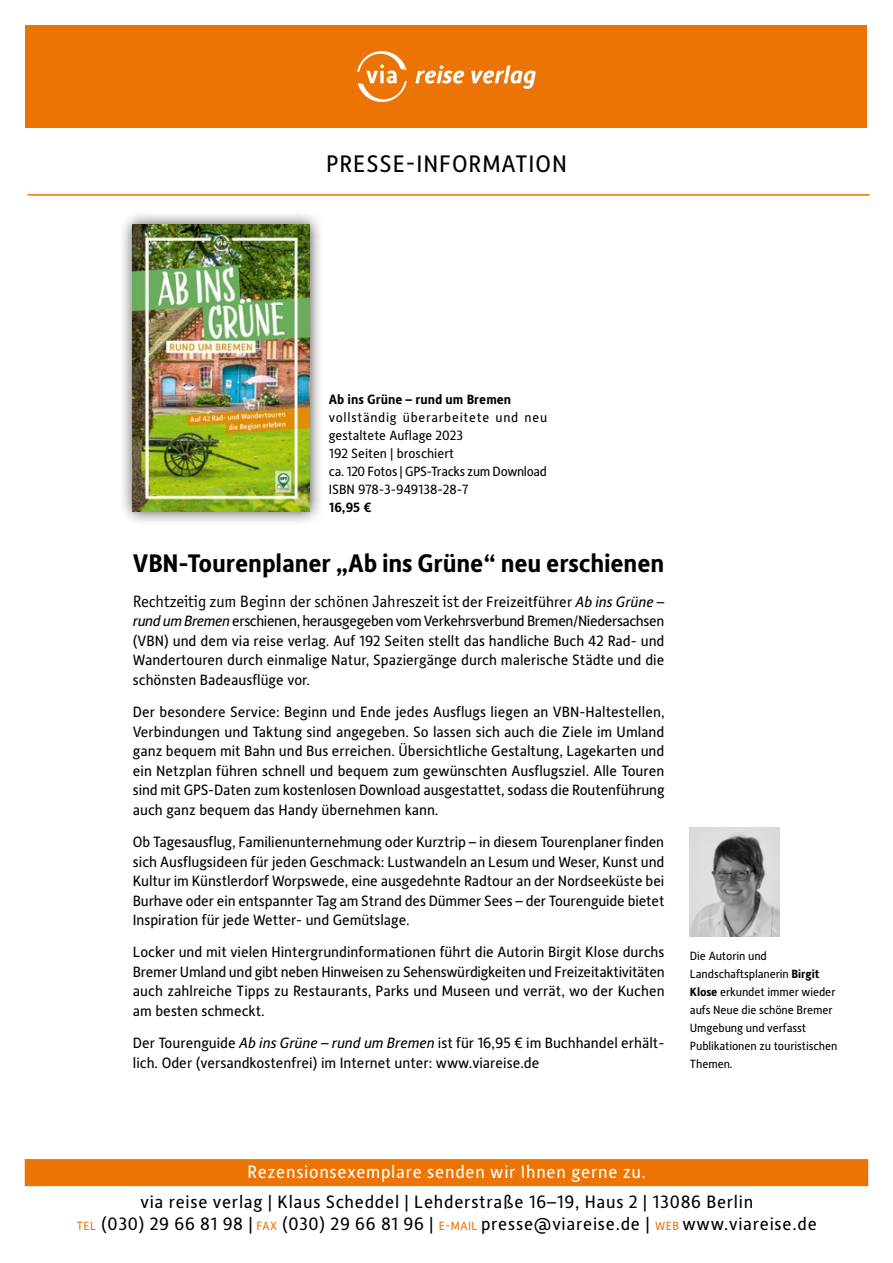
<style>
.page{position:relative;width:893px;height:1263px;background:#fff}
.page>*{position:absolute;margin:0;border:0;box-sizing:border-box;transform-origin:0 0}
.t1{font:700 25.5px "Alber New";letter-spacing:-.005em;color:#000}
.t2{font:24px "Alber New";letter-spacing:.04em;color:#000}
.t3{font:18px/21.6px "Alber New";letter-spacing:.04em;color:#000;text-align:center}
.t4{font:18px "Alber New";letter-spacing:.04em;color:#fff}
.t5{font:16.5px "Officina Sans ITC Pro";color:#000}
.t6{font:15px/19.5px "Alber New";color:#000;text-align:justify}
.t7{font:13.5px/18px "Alber New";color:#000}
.t8{font:700 13.5px "Alber New";color:#000}
.t9{font:12px/18px "Alber New";letter-spacing:-.01em;color:#000}
.s1{font-family:"Alber New";font-size:15px}
.s2{font-family:"Alber New";font-style:italic;font-size:15px}
.s3{font-style:italic}
.s4{font-weight:700}
.s5{font-size:12px;color:#ec7404}
</style>
<div class="page">
<div style="left:26px;top:26px;width:841px;height:102px;background:#ec7404"></div>
<div style="left:25px;top:1159px;width:843px;height:27px;background:#ec7404;border:2px solid #ec7404"></div>
<hr style="left:28px;top:194px;width:842px;height:2px;background:#ec7404">
<div style="left:119px;top:210px;width:205px;height:316px;background:#000;opacity:.7"></div>
<img style="left:133px;top:224px;width:177px;height:288px">
<svg style="left:357px;top:51px;width:50px;height:51px"></svg>
<svg style="left:415px;top:65px;width:121px;height:24px"></svg>
<img style="left:690px;top:827px;width:89px;height:110px">
<h2 class="t2" style="left:326px;top:148px;width:242px">PRESSE-INFORMATION</h2>
<p class="t8" style="left:329px;top:390px;width:184px">Ab ins Grüne – rund um Bremen</p>
<p class="t7" style="left:329px;top:408px;width:220px">vollständig überarbeitete und neu gestaltete Auflage 2023<br>192 Seiten | broschiert<br>ca. 120 Fotos | GPS-Tracks zum Download<br>ISBN 978-3-949138-28-7</p>
<p class="t8" style="left:329px;top:498px;width:44px">16,95 €</p>
<h1 class="t1" style="left:133px;top:547px;width:533px">VBN-Tourenplaner „Ab ins Grüne“ neu erschienen</h1>
<p class="t5" style="left:133px;top:592px;width:533px">Rechtzeitig zum Beginn der schönen Jahreszeit ist <span class="s1">der Freizeitführer</span> <span class="s2">Ab ins Grüne –</span></p>
<p class="t6" style="left:133px;top:611px;width:533px"><span class="s3">rund um Bremen</span> erschienen, herausgegeben vom Verkehrsverbund Bremen/Niedersachsen (VBN) und dem via reise verlag. Auf 192 Seiten stellt das handliche Buch 42 Rad- und Wandertouren durch einmalige Natur, Spaziergänge durch malerische Städte und die schönsten Badeausflüge vor.</p>
<p class="t6" style="left:133px;top:702px;width:533px">Der besondere Service: Beginn und Ende jedes Ausflugs liegen an VBN-Haltestellen, Verbindungen und Taktung sind angegeben. So lassen sich auch die Ziele im Umland ganz bequem mit Bahn und Bus erreichen. Übersichtliche Gestaltung, Lagekarten und ein Netzplan führen schnell und bequem zum gewünschten Ausflugsziel. Alle Touren sind mit GPS-Daten zum kostenlosen Download ausgestattet, sodass die Routenführung auch ganz bequem das Handy übernehmen kann.</p>
<p class="t6" style="left:133px;top:831px;width:533px">Ob Tagesausflug, Familienunternehmung oder Kurztrip – in diesem Tourenplaner finden sich Ausflugsideen für jeden Geschmack: Lustwandeln an Lesum und Weser, Kunst und Kultur im Künstlerdorf Worpswede, eine ausgedehnte Radtour an der Nordseeküste bei Burhave oder ein entspannter Tag am Strand des Dümmer Sees – der Tourenguide bietet Inspiration für jede Wetter- und Gemütslage.</p>
<p class="t6" style="left:133px;top:942px;width:533px">Locker und mit vielen Hintergrundinformationen führt die Autorin Birgit Klose durchs Bremer Umland und gibt neben Hinweisen zu Sehenswürdigkeiten und Freizeitaktivitäten auch zahlreiche Tipps zu Restaurants, Parks und Museen und verrät, wo der Kuchen am besten schmeckt.</p>
<p class="t6" style="left:133px;top:1032px;width:533px">Der Tourenguide <span class="s3">Ab ins Grüne – rund um Bremen</span> ist für 16,95 € im Buchhandel erhält&shy;lich. Oder (versandkostenfrei) im Internet unter: www.viareise.de</p>
<p class="t9" style="left:690px;top:946px;width:149px">Die Autorin und<br>Landschaftsplanerin <span class="s4">Birgit<br>Klose</span> erkundet immer wieder aufs Neue die schöne Bremer<br>Umgebung und verfasst<br>Publikationen zu touristischen<br>Themen.</p>
<p class="t4" style="left:248px;top:1160px;width:400px">Rezensionsexemplare senden wir Ihnen gerne zu.</p>
<p class="t3" style="left:77px;top:1190px;width:741px">via reise verlag | Klaus Scheddel | Lehderstraße 16–19, Haus 2 | 13086 Berlin<br><span class="s5">TEL</span> (030) 29 66 81 98 | <span class="s5">FAX</span> (030) 29 66 81 96 | <span class="s5">E-MAIL</span> presse@viareise.de | <span class="s5">WEB</span> www.viareise.de</p>
</div>
